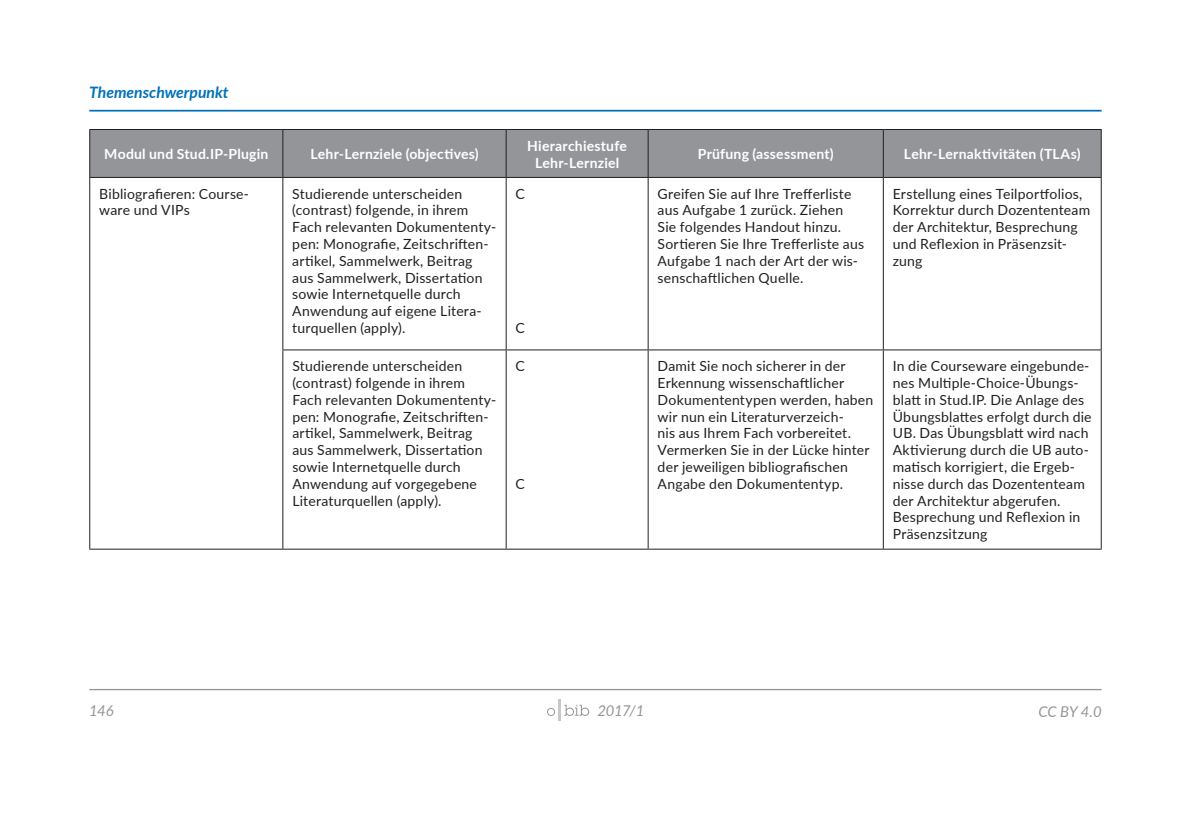
<style>
.page{position:relative;width:1191px;height:819px;background:#fff}
.page>*{position:absolute;margin:0;border:0;box-sizing:border-box;transform-origin:0 0}
.t1{font:italic 700 15.75px "Lato";color:#0071b9}
.t2{font:italic 14.88px "Lato";letter-spacing:-.015em;color:#939598}
.t3{font:14px/16.8px "Lato";letter-spacing:.015em;color:#231f20}
.table_head{font:700 14px/16.8px "Lato";letter-spacing:.015em;color:#fff;text-align:center}
</style>
<div class="page">
<hr style="left:89px;top:689px;width:1012px;height:1px;background:#939598">
<hr style="left:558px;top:699px;width:3px;height:22px;background:#c7c8ca">
<svg style="left:547px;top:708px;width:8px;height:8px"></svg>
<svg style="left:564px;top:704px;width:25px;height:12px"></svg>
<div style="left:90px;top:130px;width:1010px;height:47px;background:#939598"></div>
<hr style="left:89px;top:129px;width:194px;height:1px;background:#231f20">
<hr style="left:283px;top:129px;width:223px;height:1px;background:#231f20">
<hr style="left:506px;top:129px;width:142px;height:1px;background:#231f20">
<hr style="left:648px;top:129px;width:235px;height:1px;background:#231f20">
<hr style="left:883px;top:129px;width:218px;height:1px;background:#231f20">
<hr style="left:89px;top:177px;width:194px;height:1px;background:#231f20">
<hr style="left:283px;top:177px;width:223px;height:1px;background:#231f20">
<hr style="left:506px;top:177px;width:142px;height:1px;background:#231f20">
<hr style="left:648px;top:177px;width:235px;height:1px;background:#231f20">
<hr style="left:883px;top:177px;width:218px;height:1px;background:#231f20">
<hr style="left:282px;top:349px;width:224px;height:1px;background:#231f20">
<hr style="left:506px;top:349px;width:142px;height:1px;background:#231f20">
<hr style="left:648px;top:349px;width:235px;height:1px;background:#231f20">
<hr style="left:883px;top:349px;width:218px;height:1px;background:#231f20">
<hr style="left:89px;top:548px;width:194px;height:1px;background:#231f20">
<hr style="left:283px;top:548px;width:223px;height:1px;background:#231f20">
<hr style="left:506px;top:548px;width:142px;height:1px;background:#231f20">
<hr style="left:648px;top:548px;width:235px;height:1px;background:#231f20">
<hr style="left:883px;top:548px;width:218px;height:1px;background:#231f20">
<hr style="left:89px;top:130px;width:1px;height:47px;background:#231f20">
<hr style="left:89px;top:178px;width:1px;height:172px;background:#231f20">
<hr style="left:89px;top:350px;width:1px;height:198px;background:#231f20">
<hr style="left:282px;top:130px;width:1px;height:47px;background:#231f20">
<hr style="left:506px;top:130px;width:1px;height:47px;background:#231f20">
<hr style="left:647px;top:130px;width:1px;height:47px;background:#231f20">
<hr style="left:883px;top:130px;width:1px;height:47px;background:#231f20">
<hr style="left:1100px;top:130px;width:1px;height:47px;background:#231f20">
<hr style="left:282px;top:178px;width:1px;height:171px;background:#231f20">
<hr style="left:506px;top:178px;width:1px;height:171px;background:#231f20">
<hr style="left:647px;top:178px;width:1px;height:171px;background:#231f20">
<hr style="left:883px;top:178px;width:1px;height:171px;background:#231f20">
<hr style="left:1100px;top:178px;width:1px;height:171px;background:#231f20">
<hr style="left:282px;top:350px;width:1px;height:198px;background:#231f20">
<hr style="left:506px;top:350px;width:1px;height:198px;background:#231f20">
<hr style="left:647px;top:350px;width:1px;height:198px;background:#231f20">
<hr style="left:883px;top:350px;width:1px;height:198px;background:#231f20">
<hr style="left:1100px;top:350px;width:1px;height:198px;background:#231f20">
<hr style="left:89px;top:110px;width:1012px;height:1px;background:#0071b9">
<p class="t1" style="left:89px;top:81px;width:141px">Themenschwerpunkt</p>
<p class="table_head" style="left:104px;top:145px;width:166px">Modul und Stud.IP-Plugin</p>
<p class="table_head" style="left:310px;top:145px;width:170px">Lehr-Lernziele (objectives)</p>
<p class="table_head" style="left:527px;top:137px;width:101px">Hierarchiestufe<br>Lehr-Lernziel</p>
<p class="table_head" style="left:698px;top:145px;width:137px">Prüfung (assessment)</p>
<p class="table_head" style="left:904px;top:145px;width:178px">Lehr-Lernaktivitäten (TLAs)</p>
<p class="t3" style="left:99px;top:184px;width:151px">Bibliografieren: Course&shy;ware und VIPs</p>
<p class="t3" style="left:292px;top:184px;width:205px">Studierende unterscheiden (contrast) folgende, in ihrem<br>Fach relevanten Dokumententy&shy;pen: Monografie, Zeitschriften&shy;artikel, Sammelwerk, Beitrag aus Sammelwerk, Dissertation sowie Internetquelle durch<br>Anwendung auf eigene Litera&shy;turquellen (apply).</p>
<p class="t3" style="left:515px;top:184px;width:11px">C</p>
<p class="t3" style="left:657px;top:184px;width:208px">Greifen Sie auf Ihre Trefferliste aus Aufgabe 1 zurück. Ziehen<br>Sie folgendes Handout hinzu.<br>Sortieren Sie Ihre Trefferliste aus<br>Aufgabe 1 nach der Art der wis&shy;senschaftlichen Quelle.</p>
<p class="t3" style="left:892px;top:184px;width:199px">Erstellung eines Teilportfolios,<br>Korrektur durch Dozententeam der Architektur, Besprechung und Reflexion in Präsenzsit&shy;zung</p>
<p class="t3" style="left:515px;top:319px;width:11px">C</p>
<p class="t3" style="left:292px;top:357px;width:205px">Studierende unterscheiden (contrast) folgende in ihrem<br>Fach relevanten Dokumententy&shy;pen: Monografie, Zeitschriften&shy;artikel, Sammelwerk, Beitrag aus Sammelwerk, Dissertation sowie Internetquelle durch<br>Anwendung auf vorgegebene<br>Literaturquellen (apply).</p>
<p class="t3" style="left:515px;top:357px;width:11px">C</p>
<p class="t3" style="left:515px;top:474px;width:11px">C</p>
<p class="t3" style="left:657px;top:357px;width:217px">Damit Sie noch sicherer in der<br>Erkennung wissenschaftlicher<br>Dokumententypen werden, haben wir nun ein Literaturverzeich-<br>nis aus Ihrem Fach vorbereitet.<br>Vermerken Sie in der Lücke hinter der jeweiligen bibliografischen<br>Angabe den Dokumententyp.</p>
<p class="t3" style="left:892px;top:357px;width:200px">In die Courseware eingebunde&shy;nes Multiple-Choice-Übungs&shy;blatt in Stud.IP. Die Anlage des<br>Übungsblattes erfolgt durch die<br>UB. Das Übungsblatt wird nach<br>Aktivierung durch die UB auto&shy;matisch korrigiert, die Ergeb&shy;nisse durch das Dozententeam der Architektur abgerufen.<br>Besprechung und Reflexion in<br>Präsenzsitzung</p>
<p class="t2" style="left:89px;top:700px;width:26px">146</p>
<p class="t2" style="left:597px;top:700px;width:49px">2017/1</p>
<p class="t2" style="left:1038px;top:701px;width:65px">CC BY 4.0</p>
</div>
